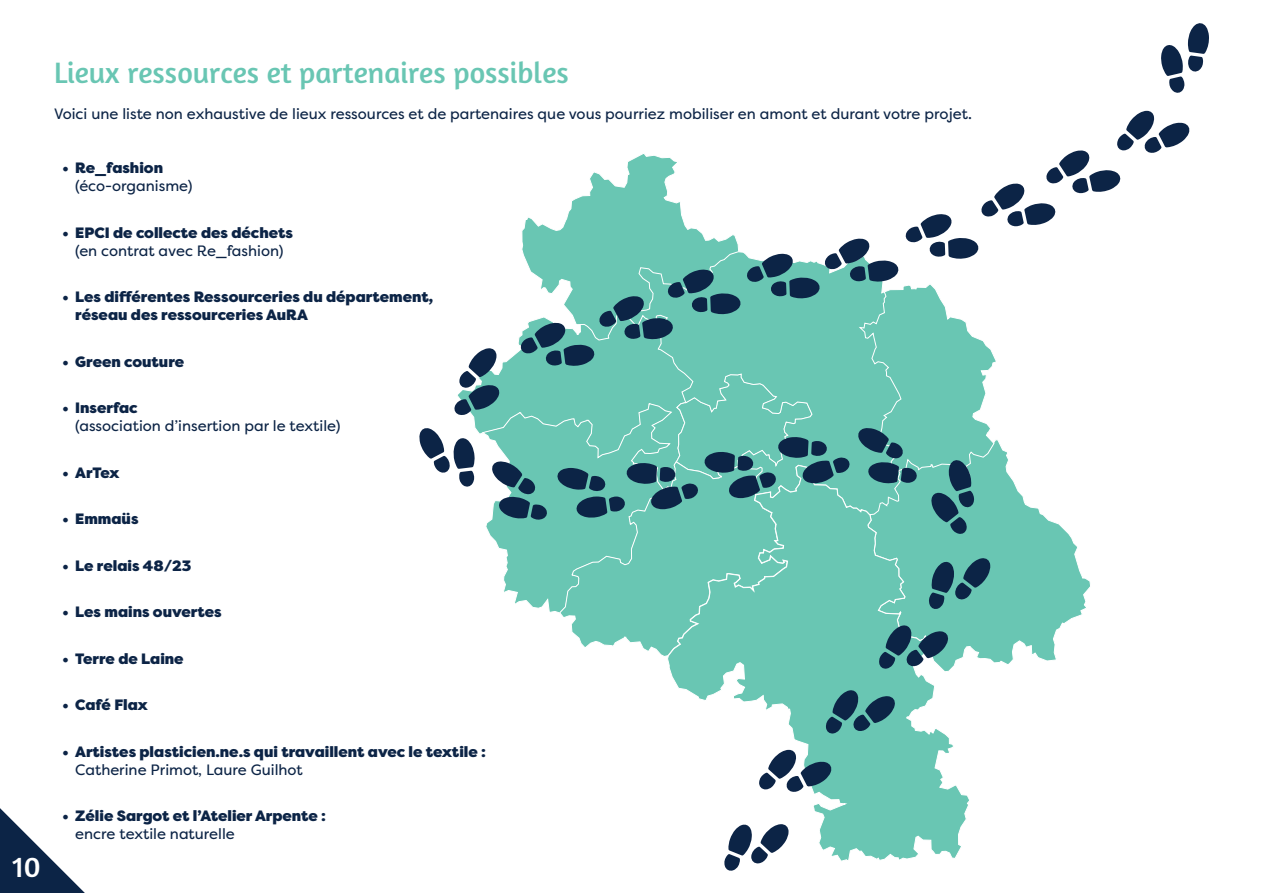
<style>
.page{position:relative;width:1263px;height:893px;background:#fff}
.page>*{position:absolute;margin:0;border:0;box-sizing:border-box;transform-origin:0 0}
.t1{font:30px "Amaranth";color:#69c6b3}
.t2{font:30px "Amaranth";color:#fff}
.t3{font:900 15px/18px "Filson Pro";color:#0c2446}
.t4{font:15px "Filson Pro";color:#0c2446}
</style>
<div class="page">
<svg style="left:0;top:808px;width:85px;height:85px"></svg>
<svg style="left:670px;top:669px;width:299px;height:192px"></svg>
<svg style="left:724px;top:824px;width:65px;height:47px"></svg>
<svg style="left:759px;top:750px;width:73px;height:42px"></svg>
<svg style="left:826px;top:690px;width:70px;height:44px;background:#3d7b80"></svg>
<svg style="left:419px;top:111px;width:771px;height:558px"></svg>
<svg style="left:1161px;top:23px;width:48px;height:70px"></svg>
<h1 class="t2" style="left:12px;top:849px;width:30px">10</h1>
<h1 class="t1" style="left:54px;top:55px;width:516px">Lieux ressources et partenaires possibles</h1>
<p class="t4" style="left:54px;top:104px;width:919px">Voici une liste non exhaustive de lieux ressources et de partenaires que vous pourriez mobiliser en amont et durant votre projet.</p>
<p class="t3" style="left:63px;top:159px;width:102px">• Re_fashion</p>
<p class="t4" style="left:75px;top:176px;width:119px">(éco-organisme)</p>
<p class="t3" style="left:63px;top:224px;width:232px">• EPCI de collecte des déchets</p>
<p class="t4" style="left:75px;top:240px;width:210px">(en contrat avec Re_fashion)</p>
<p class="t3" style="left:75px;top:288px;width:359px;text-indent:-13px">• Les différentes Ressourceries du département, réseau des ressourceries AuRA</p>
<p class="t3" style="left:63px;top:353px;width:123px">• Green couture</p>
<p class="t3" style="left:63px;top:399px;width:77px">• Inserfac</p>
<p class="t4" style="left:75px;top:416px;width:267px">(association d’insertion par le textile)</p>
<p class="t3" style="left:63px;top:464px;width:58px">• ArTex</p>
<p class="t3" style="left:63px;top:510px;width:78px">• Emmaüs</p>
<p class="t3" style="left:63px;top:557px;width:130px">• Le relais 48/23</p>
<p class="t3" style="left:63px;top:603px;width:161px">• Les mains ouvertes</p>
<p class="t3" style="left:63px;top:650px;width:123px">• Terre de Laine</p>
<p class="t3" style="left:63px;top:696px;width:87px">• Café Flax</p>
<p class="t3" style="left:63px;top:743px;width:425px">• Artistes plasticien.ne.s qui travaillent avec le textile :</p>
<p class="t4" style="left:75px;top:759px;width:229px">Catherine Primot, Laure Guilhot</p>
<p class="t3" style="left:63px;top:807px;width:265px">• Zélie Sargot et l’Atelier Arpente :</p>
<p class="t4" style="left:75px;top:824px;width:161px">encre textile naturelle</p>
</div>
